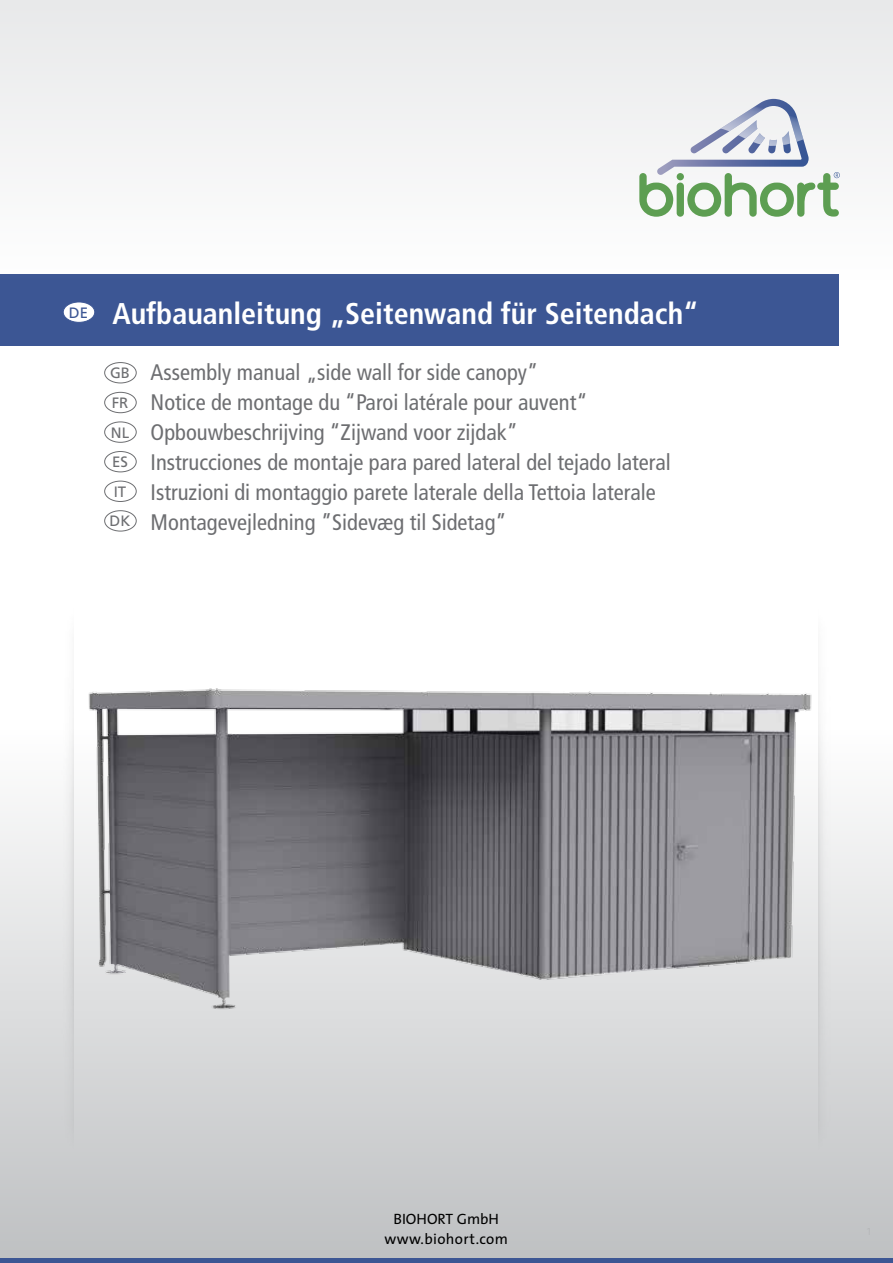
<style>
.page{position:relative;width:893px;height:1263px;background:#fff}
.page>*{position:absolute;margin:0;border:0;box-sizing:border-box;transform-origin:0 0}
.t1{font:700 condensed 30px "Frutiger LT Std";color:#fff}
.t2{font:condensed 22.5px/30px "Frutiger LT Std";color:#6d6e71}
.t3{font:15px/19.5px "The Sans";letter-spacing:.01em;color:#000;text-align:center}
.t4{font:15px/29.7px "Frutiger LT Std";color:#6d6e71;text-align:justify}
.t5{font:15px "Frutiger LT Std";color:#3c5694}
</style>
<div class="page">
<div style="left:0;top:274px;width:839px;height:72px;background:#3c5694"></div>
<div style="left:0;top:0;width:893px;height:280px;background:#f2f3f3"></div>
<div style="left:0;top:730px;width:893px;height:533px;background:linear-gradient(to bottom,#fffffe,#bcbec1)"></div>
<div style="left:104px;top:362px;width:33px;height:21px;border:1px solid #6d6e71;border-radius:50%"></div>
<div style="left:104px;top:392px;width:33px;height:21px;border:1px solid #6d6e71;border-radius:50%"></div>
<div style="left:104px;top:421px;width:33px;height:22px;border:1px solid #6d6e71;border-radius:50%"></div>
<div style="left:63px;top:302px;width:32px;height:20px;background:#fff;border-radius:50%"></div>
<div style="left:63px;top:302px;width:32px;height:21px;border:1px solid #3c5694;border-radius:50%"></div>
<div style="left:104px;top:481px;width:33px;height:21px;border:1px solid #6d6e71;border-radius:50%"></div>
<div style="left:104px;top:510px;width:33px;height:21px;border:1px solid #6d6e71;border-radius:50%"></div>
<div style="left:104px;top:451px;width:33px;height:21px;border:1px solid #6d6e71;border-radius:50%"></div>
<hr style="left:0;top:1259px;width:893px;height:4px;background:#3c5694">
<svg style="left:639px;top:99px;width:201px;height:118px"></svg>
<img style="left:56px;top:730px;width:18px;height:429px">
<img style="left:818px;top:730px;width:19px;height:429px">
<img style="left:61px;top:688px;width:767px;height:390px">
<p class="t5" style="left:69px;top:304px;width:21px">DE</p>
<h1 class="t1" style="left:112px;top:296px;width:588px">Aufbauanleitung „Seitenwand für Seitendach“</h1>
<p class="t2" style="left:151px;top:357px;width:522px">Assembly manual „side wall for side canopy”<br>Notice de montage du “Paroi latérale pour auvent“ Opbouwbeschrijving “Zijwand voor zijdak”<br>Instrucciones de montaje para pared lateral del tejado lateral Istruzioni di montaggio parete laterale della Tettoia laterale Montagevejledning ”Sidevæg til Sidetag”</p>
<p class="t4" style="left:110px;top:358px;width:21px">GB FR NL</p>
<p class="t4" style="left:112px;top:447px;width:17px">ES</p>
<p class="t4" style="left:110px;top:477px;width:22px">IT<br>DK</p>
<p class="t3" style="left:384px;top:1209px;width:125px">BIOHORT GmbH www.biohort.com</p>
</div>
